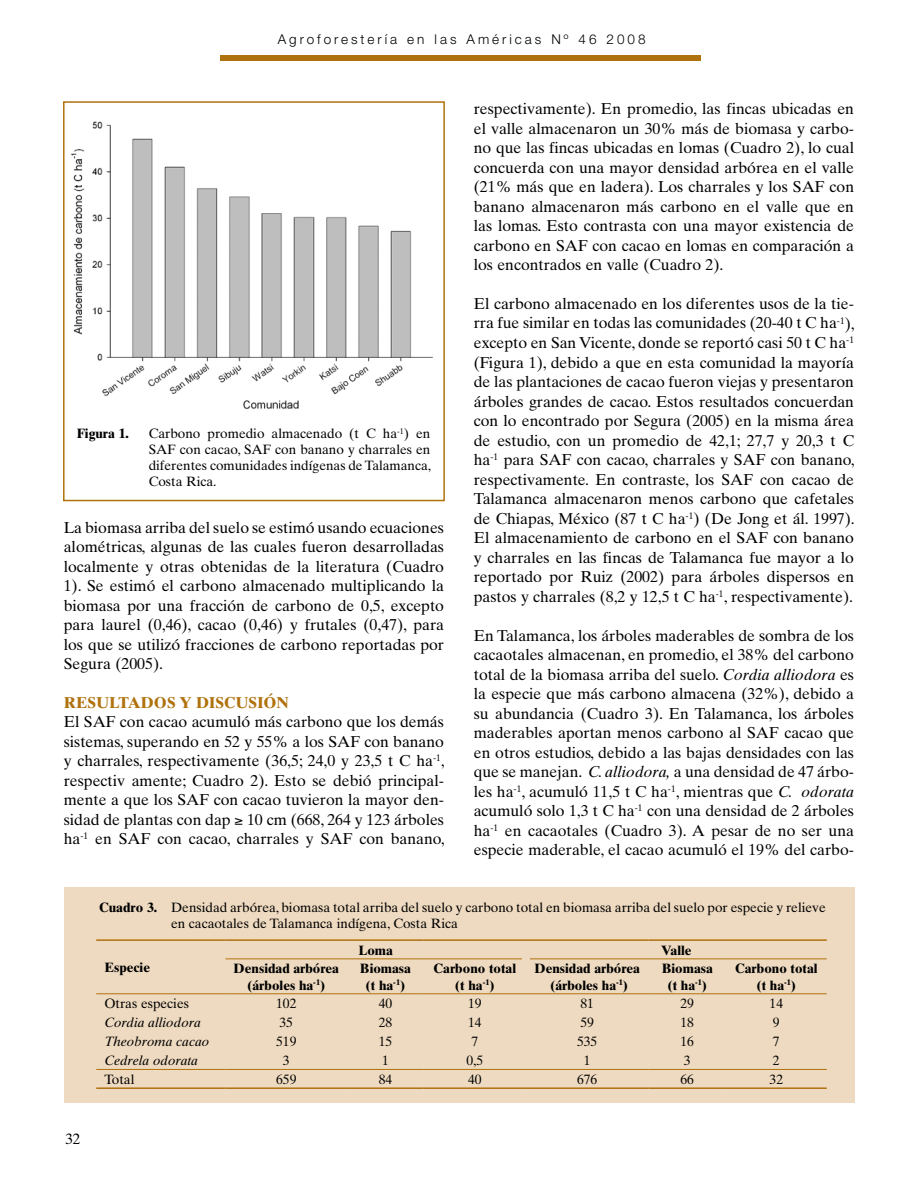
<style>
.page{position:relative;width:918px;height:1179px;background:#fff}
.page>*{position:absolute;margin:0;border:0;box-sizing:border-box;transform-origin:0 0}
.t1{font:15.75px/19.5px "Times Ten";color:#000;text-align:justify}
.t2{font:700 15.75px "Times Ten";color:#b0720d}
.t3{font:15px "Times Ten";color:#000}
.t4{font:13.5px/16.2px "Times Ten";color:#000;text-align:justify}
.t5{font:700 13.5px/16.2px "Times Ten";color:#000;text-align:center}
.t6{font:italic 13.5px "Times Ten";color:#000}
.t7{font:300 13.5px "Helvetica Neue";letter-spacing:.22em;color:#000}
.s1{font-style:italic}
.s2{font-weight:700}
</style>
<div class="page">
<div style="left:220px;top:55px;width:480px;height:5px;background:#b0720d"></div>
<img style="left:71px;top:121px;width:362px;height:289px">
<div style="left:63px;top:101px;width:382px;height:400px;border:2px solid #b0720d"></div>
<div style="left:64px;top:887px;width:790px;height:215px;background:#eedac0"></div>
<hr style="left:96px;top:939px;width:130px;height:2px;background:#b0720d">
<hr style="left:226px;top:939px;width:121px;height:2px;background:#b0720d">
<hr style="left:347px;top:939px;width:77px;height:2px;background:#b0720d">
<hr style="left:424px;top:939px;width:102px;height:2px;background:#b0720d">
<hr style="left:526px;top:939px;width:123px;height:2px;background:#b0720d">
<hr style="left:649px;top:939px;width:77px;height:2px;background:#b0720d">
<hr style="left:726px;top:939px;width:101px;height:2px;background:#b0720d">
<hr style="left:226px;top:958px;width:121px;height:1px;background:#b0720d">
<hr style="left:347px;top:958px;width:77px;height:1px;background:#b0720d">
<hr style="left:424px;top:958px;width:102px;height:1px;background:#b0720d">
<hr style="left:526px;top:958px;width:123px;height:1px;background:#b0720d">
<hr style="left:649px;top:958px;width:77px;height:1px;background:#b0720d">
<hr style="left:726px;top:958px;width:101px;height:1px;background:#b0720d">
<hr style="left:226px;top:993px;width:121px;height:1px;background:#b0720d">
<hr style="left:347px;top:993px;width:77px;height:1px;background:#b0720d">
<hr style="left:424px;top:993px;width:102px;height:1px;background:#b0720d">
<hr style="left:526px;top:993px;width:123px;height:1px;background:#b0720d">
<hr style="left:649px;top:993px;width:77px;height:1px;background:#b0720d">
<hr style="left:726px;top:993px;width:101px;height:1px;background:#b0720d">
<hr style="left:96px;top:993px;width:130px;height:1px;background:#b0720d">
<hr style="left:96px;top:1069px;width:130px;height:1px;background:#b0720d">
<hr style="left:226px;top:1069px;width:121px;height:1px;background:#b0720d">
<hr style="left:347px;top:1069px;width:77px;height:1px;background:#b0720d">
<hr style="left:424px;top:1069px;width:102px;height:1px;background:#b0720d">
<hr style="left:526px;top:1069px;width:123px;height:1px;background:#b0720d">
<hr style="left:649px;top:1069px;width:77px;height:1px;background:#b0720d">
<hr style="left:726px;top:1069px;width:101px;height:1px;background:#b0720d">
<hr style="left:96px;top:1087px;width:130px;height:2px;background:#b0720d">
<hr style="left:226px;top:1087px;width:121px;height:2px;background:#b0720d">
<hr style="left:347px;top:1087px;width:77px;height:2px;background:#b0720d">
<hr style="left:424px;top:1087px;width:102px;height:2px;background:#b0720d">
<hr style="left:526px;top:1087px;width:123px;height:2px;background:#b0720d">
<hr style="left:649px;top:1087px;width:77px;height:2px;background:#b0720d">
<hr style="left:726px;top:1087px;width:101px;height:2px;background:#b0720d">
<div style="left:522px;top:955px;width:8px;height:9px;background:#eedac0"></div>
<p class="t7" style="left:278px;top:31px;width:369px">Agroforestería en las Américas Nº 46 2008</p>
<p class="t5" style="left:77px;top:425px;width:54px">Figura 1.</p>
<p class="t4" style="left:149px;top:425px;width:284px">Carbono promedio almacenado (t C ha<sup>-1</sup>) en SAF con cacao, SAF con banano y charrales en diferentes comunidades indígenas de Talamanca, Costa Rica.</p>
<p class="t1" style="left:64px;top:518px;width:382px">La biomasa arriba del suelo se estimó usando ecuaciones alométricas, algunas de las cuales fueron desarrolladas localmente y otras obtenidas de la literatura (Cuadro 1). Se estimó el carbono almacenado multiplicando la biomasa por una fracción de carbono de 0,5, excepto para laurel (0,46), cacao (0,46) y frutales (0,47), para los que se utilizó fracciones de carbono reportadas por Segura (2005).</p>
<p class="t2" style="left:64px;top:693px;width:226px">RESULTADOS Y DISCUSIÓN</p>
<p class="t1" style="left:64px;top:712px;width:383px">El SAF con cacao acumuló más carbono que los demás sistemas, superando en 52 y 55% a los SAF con banano y charrales, respectivamente (36,5; 24,0 y 23,5 t C ha<sup>-1</sup>, respectiv amente; Cuadro 2). Esto se debió principal&shy;mente a que los SAF con cacao tuvieron la mayor den&shy;sidad de plantas con dap ≥ 10 cm (668, 264 y 123 árboles ha<sup>-1</sup> en SAF con cacao, charrales y SAF con banano,</p>
<p class="t1" style="left:474px;top:99px;width:382px">respectivamente). En promedio, las fincas ubicadas en el valle almacenaron un 30% más de biomasa y carbo&shy;no que las fincas ubicadas en lomas (Cuadro 2), lo cual concuerda con una mayor densidad arbórea en el valle (21% más que en ladera). Los charrales y los SAF con banano almacenaron más carbono en el valle que en las lomas. Esto contrasta con una mayor existencia de carbono en SAF con cacao en lomas en comparación a los encontrados en valle (Cuadro 2).</p>
<p class="t1" style="left:474px;top:294px;width:383px">El carbono almacenado en los diferentes usos de la tie&shy;rra fue similar en todas las comunidades (20-40 t C ha<sup>-1</sup>), excepto en San Vicente, donde se reportó casi 50 t C ha<sup>-1 </sup>(Figura 1), debido a que en esta comunidad la mayoría de las plantaciones de cacao fueron viejas y presentaron árboles grandes de cacao. Estos resultados concuerdan con lo encontrado por Segura (2005) en la misma área de estudio, con un promedio de 42,1; 27,7 y 20,3 t C ha<sup>-1</sup> para SAF con cacao, charrales y SAF con banano, respectivamente. En contraste, los SAF con cacao de Talamanca almacenaron menos carbono que cafetales de Chiapas, México (87 t C ha<sup>-1</sup>) (De Jong et ál. 1997).<br>El almacenamiento de carbono en el SAF con banano y charrales en las fincas de Talamanca fue mayor a lo reportado por Ruiz (2002) para árboles dispersos en pastos y charrales (8,2 y 12,5 t C ha<sup>-1</sup>, respectivamente).</p>
<p class="t1" style="left:474px;top:625px;width:382px">En Talamanca, los árboles maderables de sombra de los cacaotales almacenan, en promedio, el 38% del carbono total de la biomasa arriba del suelo. <span class="s1">Cordia alliodora</span> es la especie que más carbono almacena (32%), debido a su abundancia (Cuadro 3). En Talamanca, los árboles maderables aportan menos carbono al SAF cacao que en otros estudios, debido a las bajas densidades con las que se manejan. <span class="s1">C. alliodora,</span> a una densidad de 47 árbo&shy;les ha<sup>-1</sup>, acumuló 11,5 t C ha<sup>-1</sup>, mientras que <span class="s1">C. odorata </span>acumuló solo 1,3 t C ha<sup>-1</sup> con una densidad de 2 árboles ha<sup>-1</sup> en cacaotales (Cuadro 3). A pesar de no ser una especie maderable, el cacao acumuló el 19% del carbo-</p>
<p class="t4" style="left:171px;top:899px;width:656px;text-indent:-72px"><span class="s2">Cuadro 3.</span> Densidad arbórea, biomasa total arriba del suelo y carbono total en biomasa arriba del suelo por especie y relieve en cacaotales de Talamanca indígena, Costa Rica</p>
<p class="t5" style="left:104px;top:959px;width:47px">Especie</p>
<p class="t5" style="left:358px;top:942px;width:36px">Loma</p>
<p class="t5" style="left:661px;top:942px;width:32px">Valle</p>
<p class="t5" style="left:234px;top:960px;width:107px">Densidad arbórea (árboles ha<sup>-1</sup>)</p>
<p class="t5" style="left:360px;top:960px;width:53px">Biomasa (t ha<sup>-1</sup>)</p>
<p class="t5" style="left:434px;top:960px;width:84px">Carbono total (t ha<sup>-1</sup>)</p>
<p class="t5" style="left:534px;top:960px;width:107px">Densidad arbórea (árboles ha<sup>-1</sup>)</p>
<p class="t5" style="left:662px;top:960px;width:53px">Biomasa (t ha<sup>-1</sup>)</p>
<p class="t5" style="left:735px;top:960px;width:84px">Carbono total (t ha<sup>-1</sup>)</p>
<p class="t3" style="left:65px;top:1130px;width:16px">32</p>
<p class="t4" style="left:104px;top:996px;width:86px">Otras especies</p>
<p class="t4" style="left:276px;top:996px;width:22px">102</p>
<p class="t4" style="left:379px;top:996px;width:15px">40</p>
<p class="t4" style="left:468px;top:996px;width:15px">19</p>
<p class="t4" style="left:581px;top:996px;width:15px">81</p>
<p class="t4" style="left:681px;top:996px;width:15px">29</p>
<p class="t4" style="left:770px;top:996px;width:15px">14</p>
<p class="t6" style="left:104px;top:1015px;width:98px">Cordia alliodora</p>
<p class="t4" style="left:280px;top:1014px;width:15px">35</p>
<p class="t4" style="left:379px;top:1014px;width:15px">28</p>
<p class="t4" style="left:468px;top:1014px;width:15px">14</p>
<p class="t4" style="left:581px;top:1014px;width:15px">59</p>
<p class="t4" style="left:681px;top:1014px;width:15px">18</p>
<p class="t4" style="left:773px;top:1014px;width:8px">9</p>
<p class="t6" style="left:104px;top:1034px;width:106px">Theobroma cacao</p>
<p class="t4" style="left:276px;top:1033px;width:22px">519</p>
<p class="t4" style="left:379px;top:1033px;width:15px">15</p>
<p class="t4" style="left:471px;top:1033px;width:8px">7</p>
<p class="t4" style="left:577px;top:1033px;width:22px">535</p>
<p class="t4" style="left:681px;top:1033px;width:15px">16</p>
<p class="t4" style="left:773px;top:1033px;width:8px">7</p>
<p class="t6" style="left:104px;top:1053px;width:95px">Cedrela odorata</p>
<p class="t4" style="left:283px;top:1052px;width:8px">3</p>
<p class="t4" style="left:382px;top:1052px;width:8px">1</p>
<p class="t4" style="left:466px;top:1052px;width:18px">0,5</p>
<p class="t4" style="left:584px;top:1052px;width:8px">1</p>
<p class="t4" style="left:684px;top:1052px;width:8px">3</p>
<p class="t4" style="left:773px;top:1052px;width:8px">2</p>
<p class="t4" style="left:104px;top:1071px;width:32px">Total</p>
<p class="t4" style="left:276px;top:1071px;width:22px">659</p>
<p class="t4" style="left:379px;top:1071px;width:15px">84</p>
<p class="t4" style="left:468px;top:1071px;width:15px">40</p>
<p class="t4" style="left:577px;top:1071px;width:22px">676</p>
<p class="t4" style="left:681px;top:1071px;width:15px">66</p>
<p class="t4" style="left:770px;top:1071px;width:15px">32</p>
</div>
